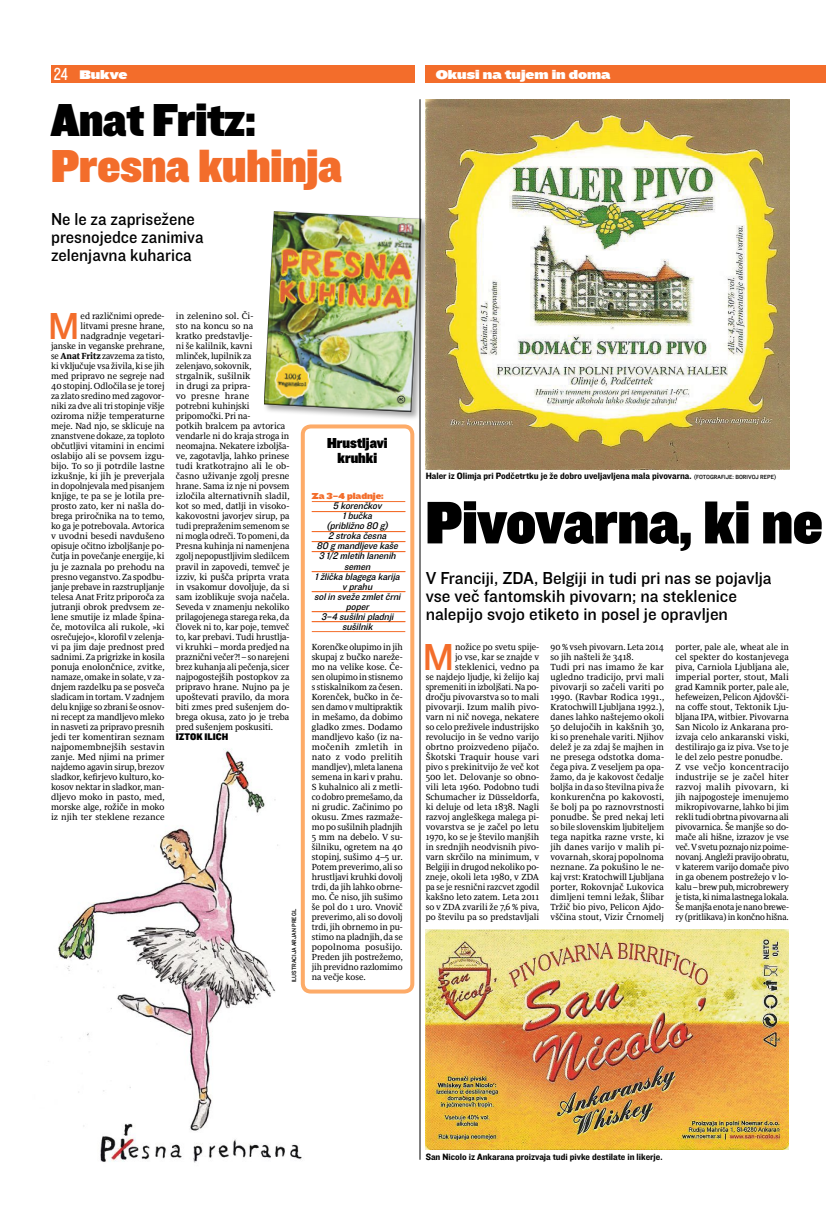
<style>
.page{position:relative;width:840px;height:1211px;background:#fff}
.page>*{position:absolute;margin:0;border:0;box-sizing:border-box;transform-origin:0 0}
.t1{font:62.3px "Knockout 91 Ultmt Middlewt";color:#000}
.t2{font:48px "Knockout 91 Ultmt Middlewt";color:#f36d2b}
.t3{font:48px "Knockout 91 Ultmt Middlewt";color:#000}
.t4{font:39px "Knockout 31 Junior Middlewt";color:#f36d2b}
.t5{font:18px/18px "Knockout 31 Junior Middlewt";color:#000}
.t6{font:18px "Knockout 29 Junior Ltweight";color:#fff}
.t7{font:15px/15px "Knockout 91 Ultmt Middlewt";color:#000;text-align:center}
.t8{font:13px "Knockout 94 Ultmt Sumo";color:#fff}
.t9{font:italic 10px/10px "Knockout 31 Junior Middlewt";color:#000;text-align:center}
.t10{font:10px "Knockout 71 Full Middlewt";color:#000}
.t11{font:9.5px "Knockout 51 Middleweight";color:#000}
.t12{font:9px/10px "Delo Text";color:#000}
.t13{font:9px "Knockout 93 Ultmt Heviwt";color:#f36d2b}
.t14{font:6.2px "Knockout 31 Junior Middlewt";color:#000}
.s1{font-weight:700}
.s2{font-family:"Knockout 31 Junior Middlewt";font-size:6.2px}
</style>
<div class="page">
<img style="left:48px;top:748px;width:305px;height:415px">
<hr style="left:311px;top:501px;width:94px;height:1px;background:#f36d2b">
<hr style="left:311px;top:511px;width:94px;height:1px;background:#f36d2b">
<hr style="left:311px;top:531px;width:94px;height:1px;background:#f36d2b">
<hr style="left:311px;top:541px;width:94px;height:1px;background:#f36d2b">
<hr style="left:311px;top:551px;width:94px;height:1px;background:#f36d2b">
<hr style="left:311px;top:571px;width:94px;height:1px;background:#f36d2b">
<hr style="left:311px;top:591px;width:94px;height:1px;background:#f36d2b">
<hr style="left:311px;top:611px;width:94px;height:1px;background:#f36d2b">
<hr style="left:311px;top:621px;width:94px;height:1px;background:#f36d2b">
<hr style="left:311px;top:631px;width:94px;height:1px;background:#f36d2b">
<div style="left:300px;top:424px;width:114px;height:569px;border:4px solid #fdab68;border-radius:8px"></div>
<div style="left:262px;top:209px;width:168px;height:212px;background:#000;opacity:.35"></div>
<img style="left:262px;top:198px;width:162px;height:215px">
<div style="left:51px;top:65px;width:363px;height:17px;background:#f36d2b"></div>
<hr style="left:419px;top:99px;width:1px;height:1060px;background:#000">
<img style="left:425px;top:99px;width:364px;height:370px">
<img style="left:425px;top:929px;width:363px;height:220px">
<div style="left:425px;top:65px;width:400px;height:17px;background:#f36d2b"></div>
<h3 class="t6" style="left:54px;top:63px;width:15px">24</h3>
<h3 class="t8" style="left:435px;top:65px;width:176px">Okusi na tujem in doma</h3>
<h3 class="t8" style="left:79px;top:65px;width:49px">Bukve</h3>
<h2 class="t3" style="left:51px;top:87px;width:206px">Anat Fritz:</h2>
<h2 class="t2" style="left:51px;top:133px;width:292px">Presna kuhinja</h2>
<h3 class="t5" style="left:51px;top:209px;width:154px">Ne le za zaprisežene presnojedce zanimiva zelenjavna kuharica</h3>
<p class="t12" style="left:51px;top:311px;width:115px;text-align:right">ed različnimi oprede&shy;litvami presne hrane, nadgradnje vegetari-<br>janske in veganske prehrane, se <span class="s1">Anat Fritz</span> zavzema za tisto, ki vključuje vsa živila, ki se jih med pripravo ne segreje nad<br>40 stopinj. Odločila se je torej za zlato sredino med zagovor&shy;niki za dve ali tri stopinje višje oziroma nižje temperaturne meje. Nad njo, se sklicuje na znanstvene dokaze, za toploto občutljivi vitamini in encimi oslabijo ali se povsem izgu&shy;bijo. To so ji potrdile lastne izkušnje, ki jih je preverjala in dopolnjevala med pisanjem knjige, te pa se je lotila pre&shy;prosto zato, ker ni našla do&shy;brega priročnika na to temo, ko ga je potrebovala. Avtorica v uvodni besedi navdušeno opisuje očitno izboljšanje po&shy;čutja in povečanje energije, ki ju je zaznala po prehodu na presno veganstvo. Za spodbu&shy;janje prebave in razstrupljanje telesa Anat Fritz priporoča za jutranji obrok predvsem ze&shy;lene smutije iz mlade špina&shy;če, motovilca ali rukole, »ki osrečujejo«, klorofil v zelenja&shy;vi pa jim daje prednost pred sadnimi. Za prigrizke in kosila ponuja enolončnice, zvitke, namaze, omake in solate, v za&shy;dnjem razdelku pa se posveča sladicam in tortam. V zadnjem delu knjige so zbrani še osnov&shy;ni recept za mandljevo mleko in nasveti za pripravo presnih jedi ter komentiran seznam najpomembnejših sestavin zanje. Med njimi na primer najdemo agavin sirup, brezov sladkor, kefirjevo kulturo, ko&shy;kosov nektar in sladkor, man&shy;dljevo moko in pasto, med, morske alge, rožiče in moko iz njih ter steklene rezance</p>
<p class="t12" style="left:176px;top:311px;width:115px">in zelenino sol. Či-<br>sto na koncu so na<br>kratko predstavlje-<br>ni še kalilnik, kavni<br>mlinček, lupilnik za zelenjavo, sokovnik, strgalnik, sušilnik<br>in drugi za pripra-<br>vo presne hrane<br>potrebni kuhinjski pripomočki. Pri na-<br>potkih bralcem pa avtorica vendarle ni do kraja stroga in neomajna. Nekatere izboljša&shy;ve, zagotavlja, lahko prinese tudi kratkotrajno ali le ob&shy;časno uživanje zgolj presne hrane. Sama iz nje ni povsem izločila alternativnih sladil, kot so med, datlji in visoko&shy;kakovostni javorjev sirup, pa tudi prepraženim semenom se ni mogla odreči. To pomeni, da<br>Presna kuhinja ni namenjena zgolj nepopustljivim sledilcem pravil in zapovedi, temveč je izziv, ki pušča priprta vrata in vsakomur dovoljuje, da si sam izoblikuje svoja načela.<br>Seveda v znamenju nekoliko prilagojenega starega reka, da človek ni to, kar poje, temveč to, kar prebavi. Tudi hrustlja&shy;vi kruhki – morda predjed na praznični večer?! – so narejeni brez kuhanja ali pečenja, sicer najpogostejših postopkov za pripravo hrane. Nujno pa je upoštevati pravilo, da mora biti zmes pred sušenjem do&shy;brega okusa, zato jo je treba pred sušenjem poskusiti.</p>
<h3 class="t4" style="left:48px;top:300px;width:33px">M</h3>
<p class="t10" style="left:176px;top:729px;width:54px">IZTOK ILICH</p>
<p class="t14" style="left:290px;top:982px;width:74px;rotate:-90deg">ILUSTRACIJA ARJAN PREGL</p>
<h3 class="t7" style="left:327px;top:435px;width:62px">Hrustljavi kruhki</h3>
<p class="t13" style="left:311px;top:490px;width:73px">Za 3–4 pladnje:</p>
<p class="t9" style="left:314px;top:500px;width:90px">5 korenčkov<br>1bučka (približno80 g)<br>2strokačesna<br>80 gmandljevekaše<br>31/2mletihlanenih semen<br>1žličkablagegakarija vprahu solinsvežezmletčrni poper<br>3–4sušilnipladnji sušilnik</p>
<p class="t12" style="left:311px;top:641px;width:92px;text-align:justify">Korenčke olupimo in jih skupaj z bučko nareže&shy;mo na velike kose. Če&shy;sen olupimo in stisnemo s stiskalnikom za česen.<br>Korenček, bučko in če&shy;sen damo v multipraktik in mešamo, da dobimo gladko zmes. Dodamo mandljevo kašo (iz na&shy;močenih zmletih in nato z vodo prelitih mandljev), mleta lanena semena in kari v prahu.<br>S kuhalnico ali z metli&shy;co dobro premešamo, da ni grudic. Začinimo po okusu. Zmes razmaže&shy;mo po sušilnih pladnjih 5 mm na debelo. V su&shy;šilniku, ogretem na 40 stopinj, sušimo 4–5 ur.<br>Potem preverimo, ali so hrustljavi kruhki dovolj trdi, da jih lahko obrne&shy;mo. Če niso, jih sušimo še pol do 1 uro. Vnovič preverimo, ali so dovolj trdi, jih obrnemo in pu&shy;stimo na pladnjih, da se popolnoma posušijo.<br>Preden jih postrežemo, jih previdno razlomimo na večje kose.</p>
<p class="t11" style="left:425px;top:469px;width:352px">Haler iz Olimja pri Podčetrtku je že dobro uveljavljena mala pivovarna. <span class="s2">(foToGRAfIJE: boRIvoJ REPE)</span></p>
<h1 class="t1" style="left:425px;top:479px;width:398px">Pivovarna, ki ne</h1>
<h3 class="t5" style="left:425px;top:567px;width:347px">v franciji, ZDA, belgiji in tudi pri nas se pojavlja vse več fantomskih pivovarn; na steklenice nalepijo svojo etiketo in posel je opravljen</h3>
<p class="t12" style="left:425px;top:641px;width:115px;text-align:right">nožice po svetu spije-<br>jo vse, kar se znajde v steklenici, vedno pa<br>se najdejo ljudje, ki želijo kaj spremeniti in izboljšati. Na po&shy;dročju pivovarstva so to mali pivovarji. Izum malih pivo&shy;varn ni nič novega, nekatere so celo preživele industrijsko revolucijo in še vedno varijo obrtno proizvedeno pijačo.<br>Škotski Traquir house vari pivo s prekinitvijo že več kot<br>500 let. Delovanje so obno&shy;vili leta 1960. Podobno tudi<br>Schumacher iz Düsseldorfa, ki deluje od leta 1838. Nagli razvoj angleškega malega pi&shy;vovarstva se je začel po letu<br>1970, ko se je število manjših in srednjih neodvisnih pivo&shy;varn skrčilo na minimum, v<br>Belgiji in drugod nekoliko po&shy;zneje, okoli leta 1980, v ZDA pa se je resnični razcvet zgodil kakšno leto zatem. Leta 2011 so v ZDA zvarili že 7,6 % piva, po številu pa so predstavljali</p>
<p class="t12" style="left:550px;top:641px;width:115px">90 % vseh pivovarn. Leta 2014 so jih našteli že 3418.<br>Tudi pri nas imamo že kar ugledno tradicijo, prvi mali pivovarji so začeli variti po<br>1990. (Ravbar Rodica 1991.,<br>Kratochwill Ljubljana 1992.), danes lahko naštejemo okoli<br>50 delujočih in kakšnih 30, ki so prenehale variti. Njihov delež je za zdaj še majhen in ne presega odstotka doma&shy;čega piva. Z veseljem pa opa&shy;žamo, da je kakovost čedalje boljša in da so številna piva že konkurenčna po kakovosti, še bolj pa po raznovrstnosti ponudbe. Še pred nekaj leti so bile slovenskim ljubiteljem tega napitka razne vrste, ki jih danes varijo v malih pi&shy;vovarnah, skoraj popolnoma neznane. Za pokušino le ne&shy;kaj vrst: Kratochwill Ljubljana porter, Rokovnjač Lukovica dimljeni temni ležak, Šlibar<br>Tržič bio pivo, Pelicon Ajdo&shy;vščina stout, Vizir Črnomelj</p>
<h3 class="t4" style="left:422px;top:630px;width:33px">M</h3>
<p class="t12" style="left:675px;top:641px;width:115px">porter, pale ale, wheat ale in cel spekter do kostanjevega piva, Carniola Ljubljana ale, imperial porter, stout, Mali grad Kamnik porter, pale ale, hefeweizen, Pelicon Ajdovšči&shy;na coffe stout, Tektonik Lju&shy;bljana IPA, witbier. Pivovarna<br>San Nicolo iz Ankarana pro&shy;izvaja celo ankaranski viski, destilirajo ga iz piva. Vse to je le del zelo pestre ponudbe.<br>Z vse večjo koncentracijo industrije se je začel hiter razvoj malih pivovarn, ki jih najpogosteje imenujemo mikropivovarne, lahko bi jim rekli tudi obrtna pivovarna ali pivovarnica. Še manjše so do&shy;mače ali hišne, izrazov je vse več. V svetu poznajo niz poime&shy;novanj. Angleži pravijo obratu, v katerem varijo domače pivo in ga obenem postrežejo v lo&shy;kalu – brew pub, microbrewery je tista, ki nima lastnega lokala.<br>Še manjša enota je nano brewe&shy;ry (pritlikava) in končno hišna.</p>
<p class="t11" style="left:425px;top:1149px;width:238px">San Nicolo iz Ankarana proizvaja tudi pivke destilate in likerje.</p>
</div>
